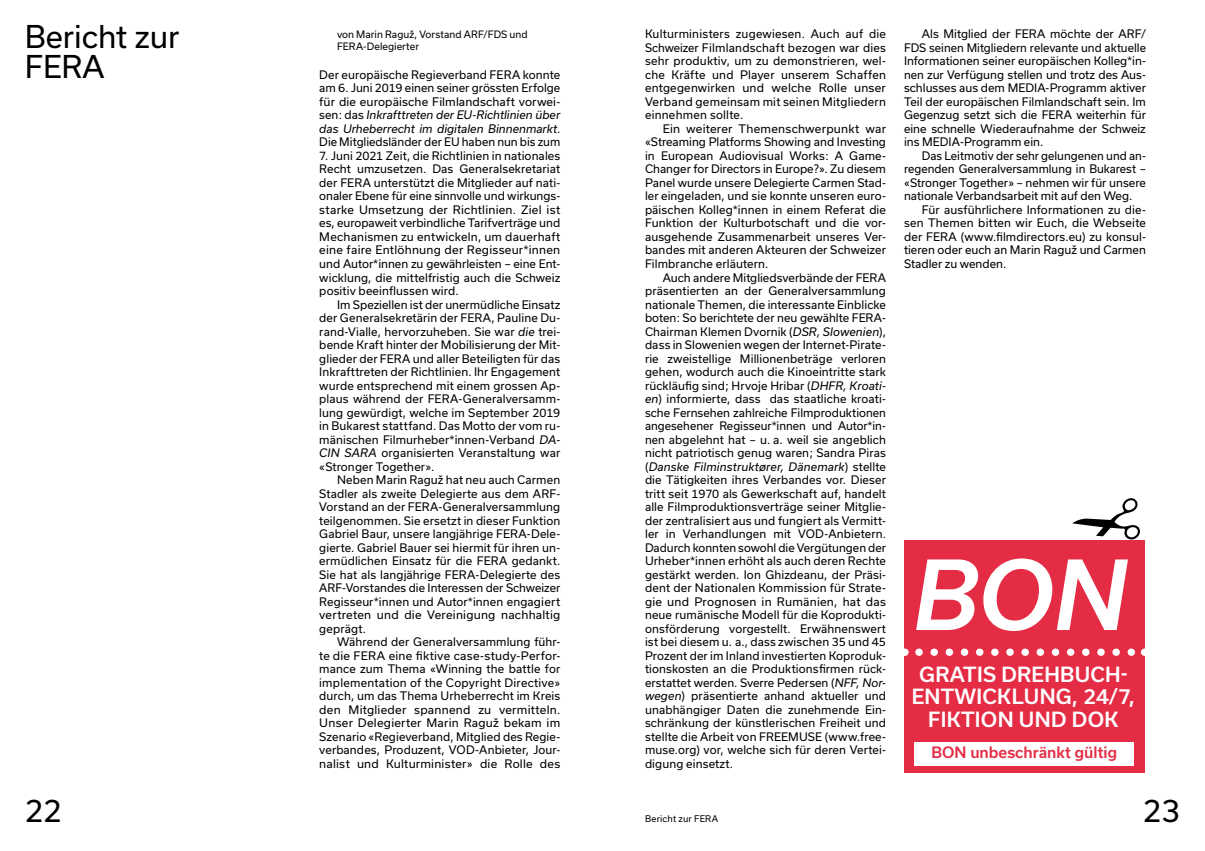
<style>
.page{position:relative;width:1205px;height:851px;background:#fff}
.page>*{position:absolute;margin:0;border:0;box-sizing:border-box;transform-origin:0 0}
.H0{font:30px/30px "Usual";color:#000}
.H0-2{font:500 20px/22.5px "Usual";letter-spacing:.015em;color:#fff;text-align:center}
.H0-3{font:500 15px "Usual";color:#e52c45}
.Lauftext{font:11.25px/13.5px "Usual";letter-spacing:.01em;color:#000;text-align:justify}
.Lauftext_Start{font:11.25px/13.5px "Usual";letter-spacing:.005em;color:#000;text-align:justify}
.Autoren_Vermerk{font:9.75px/11.2px "Usual";letter-spacing:.005em;color:#000}
.Pagina_Links{font:8.75px "Usual";letter-spacing:.025em;color:#000}
.s1{font-style:italic}
</style>
<div class="page">
<div style="left:904px;top:540px;width:240px;height:232px;background:#e52c45"></div>
<svg style="left:1072px;top:498px;width:68px;height:41px"></svg>
<svg style="left:919px;top:648px;width:217px;height:8px"></svg>
<div style="left:914px;top:742px;width:220px;height:23px;background:#fff"></div>
<svg style="left:916px;top:558px;width:212px;height:73px"></svg>
<p class="H0" style="left:25px;top:22px;width:156px">Bericht zur<br>FERA</p>
<p class="Autoren_Vermerk" style="left:337px;top:29px;width:192px">von Marin Raguž, Vorstand ARF/FDS und<br>FERA-Delegierter</p>
<p class="Lauftext_Start" style="left:319px;top:68px;width:243px">Der europäische Regieverband FERA konnte am 6. Juni 2019 einen seiner grössten Erfolge für die europäische Filmlandschaft vorwei&shy;sen: das <span class="s1">Inkrafttreten der EU-Richtlinien über das Urheberrecht im digitalen Binnenmarkt</span>.<br>Die Mitgliedsländer der EU haben nun bis zum</p>
<p class="Lauftext_Start" style="left:319px;top:149px;width:243px">7. Juni 2021 Zeit, die Richtlinien in nationales Recht umzusetzen. Das Generalsekretariat der FERA unterstützt die Mitglieder auf nati&shy;onaler Ebene für eine sinnvolle und wirkungs&shy;starke Umsetzung der Richtlinien. Ziel ist es, europaweit verbindliche Tarifverträge und Mechanismen zu entwickeln, um dauerhaft eine faire Entlöhnung der Regisseur*innen und Autor*innen zu gewährleisten – eine Ent&shy;wicklung, die mittelfristig auch die Schweiz positiv beeinflussen wird.</p>
<p class="Lauftext" style="left:319px;top:297px;width:242px;text-indent:18px">Im Speziellen ist der unermüdliche Einsatz der Generalsekretärin der FERA, Pauline Du&shy;rand-Vialle, hervorzuheben. Sie war <span class="s1">die</span> trei&shy;bende Kraft hinter der Mobilisierung der Mit&shy;glieder der FERA und aller Beteiligten für das Inkrafttreten der Richtlinien. Ihr Engagement wurde entsprechend mit einem grossen Ap&shy;plaus während der FERA-Generalversamm&shy;lung gewürdigt, welche im September 2019 in Bukarest stattfand. Das Motto der vom ru&shy;mänischen Filmurheber*innen-Verband <span class="s1">DA-CIN SARA</span> organisierten Veranstaltung war «Stronger Together».</p>
<p class="Lauftext" style="left:319px;top:473px;width:243px;text-indent:18px">Neben Marin Raguž hat neu auch Carmen Stadler als zweite Delegierte aus dem ARF-Vorstand an der FERA-Generalversammlung teilgenommen. Sie ersetzt in dieser Funktion Gabriel Baur, unsere langjährige FERA-Dele&shy;gierte. Gabriel Bauer sei hiermit für ihren un&shy;ermüdlichen Einsatz für die FERA gedankt.<br>Sie hat als langjährige FERA-Delegierte des ARF-Vorstandes die Interessen der Schweizer Regisseur*innen und Autor*innen engagiert vertreten und die Vereinigung nachhaltig geprägt.</p>
<p class="Lauftext" style="left:319px;top:635px;width:242px;text-indent:18px">Während der Generalversammlung führ&shy;te die FERA eine fiktive case-study-Perfor&shy;mance zum Thema «Winning the battle for implementation of the Copyright Directive» durch, um das Thema Urheberrecht im Kreis den Mitglieder spannend zu vermitteln.<br>Unser Delegierter Marin Raguž bekam im Szenario «Regieverband, Mitglied des Regie&shy;verbandes, Produzent, VOD-Anbieter, Jour&shy;nalist und Kulturminister» die Rolle des</p>
<p class="Lauftext" style="left:645px;top:27px;width:242px">Kulturministers zugewiesen. Auch auf die Schweizer Filmlandschaft bezogen war dies sehr produktiv, um zu demonstrieren, wel&shy;che Kräfte und Player unserem Schaffen entgegenwirken und welche Rolle unser Verband gemeinsam mit seinen Mitgliedern einnehmen sollte.</p>
<p class="Lauftext" style="left:645px;top:122px;width:242px;text-indent:18px">Ein weiterer Themenschwerpunkt war «Streaming Platforms Showing and Investing in European Audiovisual Works: A Game-Changer for Directors in Europe?». Zu diesem Panel wurde unsere Delegierte Carmen Stad&shy;ler eingeladen, und sie konnte unseren euro&shy;päischen Kolleg*innen in einem Referat die Funktion der Kulturbotschaft und die vor&shy;ausgehende Zusammenarbeit unseres Ver&shy;bandes mit anderen Akteuren der Schweizer Filmbranche erläutern.</p>
<p class="Lauftext" style="left:645px;top:270px;width:242px;text-indent:18px">Auch andere Mitgliedsverbände der FERA präsentierten an der Generalversammlung nationale Themen, die interessante Einblicke boten: So berichtete der neu gewählte FERA-Chairman Klemen Dvornik (<span class="s1">DSR, Slowenien</span>), dass in Slowenien wegen der Internet-Pirate&shy;rie zweistellige Millionenbeträge verloren gehen, wodurch auch die Kinoeintritte stark rückläufig sind; Hrvoje Hribar (<span class="s1">DHFR, Kroati&shy;en</span>) informierte, dass das staatliche kroati&shy;sche Fernsehen zahlreiche Filmproduktionen angesehener Regisseur*innen und Autor*in&shy;nen abgelehnt hat – u. a. weil sie angeblich nicht patriotisch genug waren; Sandra Piras (<span class="s1">Danske Filminstruktører, Dänemark</span>) stellte die Tätigkeiten ihres Verbandes vor. Dieser tritt seit 1970 als Gewerkschaft auf, handelt alle Filmproduktionsverträge seiner Mitglie&shy;der zentralisiert aus und fungiert als Vermitt&shy;ler in Verhandlungen mit VOD-Anbietern.<br>Dadurch konnten sowohl die Vergütungen der Urheber*innen erhöht als auch deren Rechte gestärkt werden. Ion Ghizdeanu, der Präsi&shy;dent der Nationalen Kommission für Strate&shy;gie und Prognosen in Rumänien, hat das neue rumänische Modell für die Koprodukti&shy;onsförderung vorgestellt. Erwähnenswert ist bei diesem u. a., dass zwischen 35 und 45<br>Prozent der im Inland investierten Koproduk&shy;tionskosten an die Produktionsfirmen rück&shy;erstattet werden. Sverre Pedersen (<span class="s1">NFF, Nor&shy;wegen</span>) präsentierte anhand aktueller und unabhängiger Daten die zunehmende Ein&shy;schränkung der künstlerischen Freiheit und stellte die Arbeit von FREEMUSE (www.free&shy;muse.org) vor, welche sich für deren Vertei&shy;digung einsetzt.</p>
<p class="Lauftext" style="left:904px;top:27px;width:243px;text-indent:18px">Als Mitglied der FERA möchte der ARF/ FDS seinen Mitgliedern relevante und aktuelle Informationen seiner europäischen Kolleg*in&shy;nen zur Verfügung stellen und trotz des Aus&shy;schlusses aus dem MEDIA-Programm aktiver Teil der europäischen Filmlandschaft sein. Im Gegenzug setzt sich die FERA weiterhin für eine schnelle Wiederaufnahme der Schweiz ins MEDIA-Programm ein.</p>
<p class="Lauftext" style="left:904px;top:149px;width:243px;text-indent:18px">Das Leitmotiv der sehr gelungenen und an&shy;regenden Generalversammlung in Bukarest – «Stronger Together» – nehmen wir für unsere nationale Verbandsarbeit mit auf den Weg.</p>
<p class="Lauftext" style="left:904px;top:203px;width:243px;text-indent:18px">Für ausführlichere Informationen zu die&shy;sen Themen bitten wir Euch, die Webseite der FERA (www.filmdirectors.eu) zu konsul&shy;tieren oder euch an Marin Raguž und Carmen Stadler zu wenden.</p>
<p class="H0-2" style="left:912px;top:662px;width:225px">GRATIS DREHBUCH-<br>ENTWICKLUNG, 24/7,<br>FIKTION UND DOK</p>
<p class="H0-3" style="left:931px;top:743px;width:187px">BON unbeschränkt gültig</p>
<h1 class="H0" style="left:25px;top:795px;width:39px">22</h1>
<h1 class="H0" style="left:1142px;top:795px;width:39px">23</h1>
<p class="Pagina_Links" style="left:645px;top:813px;width:75px">Bericht zur FERA</p>
</div>
